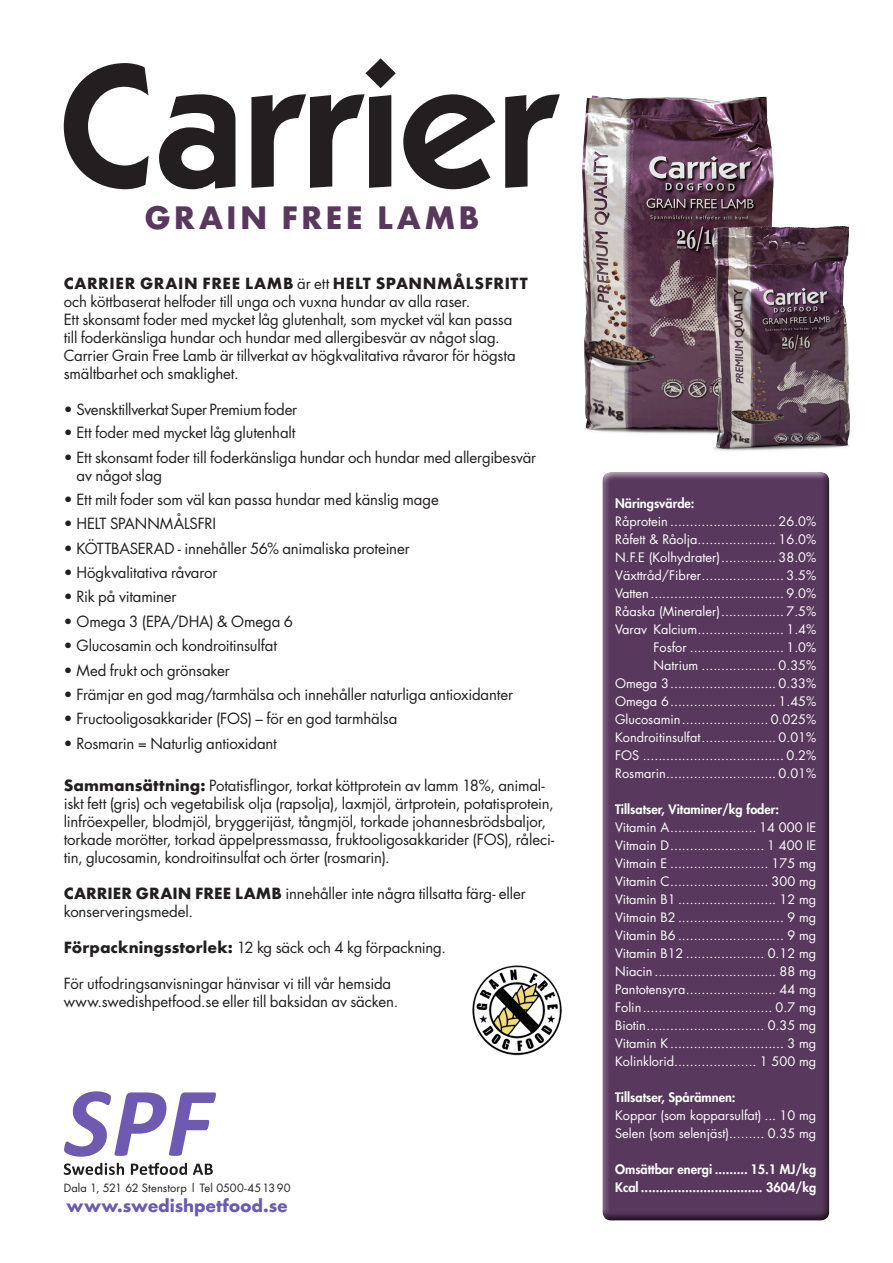
<style>
.page{position:relative;width:893px;height:1263px;background:#fff}
.page>*{position:absolute;margin:0;border:0;box-sizing:border-box;transform-origin:0 0}
.t1{font:700 30px "Futura";letter-spacing:.105em;color:#59385d}
.t2{font:700 16.65px "Futura";letter-spacing:-.01em;color:#6e5bb1}
.t3{font:15px/18px "Futura";letter-spacing:-.01em;color:#231f20}
.t4{font:12.75px/18px "Futura";color:#fff;text-align:right}
.t5{font:800 12.75px/18px "Futura";color:#fff}
.t6{font:11.1px "Futura";letter-spacing:.01em;color:#231f20}
.s1{font-weight:700}
.s2{font-weight:800}
</style>
<div class="page">
<img style="left:582px;top:95px;width:192px;height:339px">
<img style="left:701px;top:193px;width:150px;height:258px">
<svg style="left:64px;top:63px;width:85px;height:126px"></svg>
<svg style="left:159px;top:94px;width:76px;height:95px"></svg>
<svg style="left:251px;top:58px;width:145px;height:130px"></svg>
<svg style="left:403px;top:94px;width:92px;height:95px"></svg>
<svg style="left:505px;top:94px;width:55px;height:94px"></svg>
<img style="left:468px;top:962px;width:98px;height:98px;border-radius:49px">
<div style="left:601px;top:470px;width:229px;height:751px;background:#231f20;opacity:.75"></div>
<svg style="left:64px;top:1091px;width:152px;height:66px"></svg>
<svg style="left:64px;top:1163px;width:60px;height:12px"></svg>
<svg style="left:131px;top:1163px;width:56px;height:12px"></svg>
<svg style="left:193px;top:1163px;width:20px;height:12px"></svg>
<h1 class="t1" style="left:144px;top:196px;width:336px">GRAIN FREE LAMB</h1>
<p class="t3" style="left:64px;top:274px;width:465px"><span class="s1">CARRIER GRAIN FREE LAMB</span> är ett <span class="s1">HELT SPANNMÅLSFRITT </span>och köttbaserat helfoder till unga och vuxna hundar av alla raser.<br>Ett skonsamt foder med mycket låg glutenhalt, som mycket väl kan passa till foderkänsliga hundar och hundar med allergibesvär av något slag.<br>Carrier Grain Free Lamb är tillverkat av högkvalitativa råvaror för högsta smältbarhet och smaklighet.</p>
<p class="t3" style="left:64px;top:400px;width:235px">• Svensktillverkat Super Premium foder</p>
<p class="t3" style="left:64px;top:423px;width:233px">• Ett foder med mycket låg glutenhalt</p>
<p class="t3" style="left:77px;top:448px;width:461px;text-indent:-13px">• Ett skonsamt foder till foderkänsliga hundar och hundar med allergibesvär av något slag</p>
<p class="t3" style="left:64px;top:490px;width:377px">• Ett milt foder som väl kan passa hundar med känslig mage</p>
<p class="t3" style="left:64px;top:515px;width:154px">• HELT SPANNMÅLSFRI</p>
<p class="t3" style="left:64px;top:539px;width:347px">• KÖTTBASERAD - innehåller 56% animaliska proteiner</p>
<p class="t3" style="left:64px;top:563px;width:155px">• Högkvalitativa råvaror</p>
<p class="t3" style="left:64px;top:588px;width:114px">• Rik på vitaminer</p>
<p class="t3" style="left:64px;top:612px;width:231px"><span class="s2">•</span> Omega 3 (EPA/DHA) &amp; Omega 6</p>
<p class="t3" style="left:64px;top:636px;width:215px"><span class="s2">•</span> Glucosamin och kondroitinsulfat</p>
<p class="t3" style="left:64px;top:661px;width:168px"><span class="s2">•</span> Med frukt och grönsaker</p>
<p class="t3" style="left:64px;top:685px;width:451px"><span class="s2">•</span> Främjar en god mag/tarmhälsa och innehåller naturliga antioxidanter</p>
<p class="t3" style="left:64px;top:710px;width:335px"><span class="s2">•</span> Fructooligosakkarider (FOS) – för en god tarmhälsa</p>
<p class="t3" style="left:64px;top:734px;width:215px"><span class="s2">•</span> Rosmarin = Naturlig antioxidant</p>
<p class="t3" style="left:64px;top:776px;width:492px"><span class="s1">Sammansättning:</span> Potatisflingor, torkat köttprotein av lamm 18%, animal&shy;iskt fett (gris) och vegetabilisk olja (rapsolja), laxmjöl, ärtprotein, potatisprotein, linfröexpeller, blodmjöl, bryggerijäst, tångmjöl, torkade johannesbrödsbaljor, torkade morötter, torkad äppelpressmassa, fruktooligosakkarider (FOS), råleci&shy;tin, glucosamin, kondroitinsulfat och örter (rosmarin).</p>
<p class="t3" style="left:64px;top:884px;width:464px"><span class="s1">CARRIER GRAIN FREE LAMB</span> innehåller inte några tillsatta färg- eller konserveringsmedel.</p>
<p class="t3" style="left:64px;top:938px;width:384px"><span class="s1">Förpackningsstorlek:</span> 12 kg säck och 4 kg förpackning.</p>
<p class="t3" style="left:64px;top:974px;width:336px">För utfodringsanvisningar hänvisar vi till vår hemsida www.swedishpetfood.se eller till baksidan av säcken.</p>
<p class="t6" style="left:64px;top:1180px;width:228px">Dala 1, 521 62 Stenstorp | Tel 0500-451390</p>
<p class="t2" style="left:67px;top:1194px;width:223px">www.swedishpetfood.se</p>
<p class="t5" style="left:615px;top:494px;width:81px">Näringsvärde:</p>
<p class="t4" style="left:615px;top:512px;width:203px">Råprotein ........................... 26.0% Råfett &amp; Råolja.................... 16.0% N.F.E (Kolhydrater).............. 38.0% Växttråd/Fibrer..................... 3.5% Vatten.................................. 9.0% Råaska (Mineraler)................ 7.5% Varav Kalcium...................... 1.4% Fosfor ........................ 1.0% Natrium ................... 0.35% Omega 3........................... 0.33% Omega 6........................... 1.45% Glucosamin...................... 0.025% Kondroitinsulfat................... 0.01% FOS .................................... 0.2% Rosmarin............................ 0.01%</p>
<p class="t5" style="left:615px;top:800px;width:166px">Tillsatser, Vitaminer/kg foder:</p>
<p class="t4" style="left:615px;top:818px;width:203px;text-align:justify">Vitamin A...................... 14 000 IE Vitmain D........................ 1 400 IE Vitmain E ......................... 175 mg Vitamin C......................... 300 mg Vitamin B1 ......................... 12 mg Vitmain B2 ........................... 9 mg Vitamin B6 ........................... 9 mg Vitamin B12 .................... 0.12 mg Niacin ............................... 88 mg Pantotensyra....................... 44 mg Folin................................. 0.7 mg Biotin.............................. 0.35 mg Vitamin K............................. 3 mg Kolinklorid..................... 1 500 mg</p>
<p class="t5" style="left:615px;top:1088px;width:122px">Tillsatser, Spårämnen:</p>
<p class="t4" style="left:615px;top:1106px;width:203px;text-align:left">Koppar (som kopparsulfat) ... 10 mg<br>Selen (som selenjäst)......... 0.35 mg</p>
<p class="t5" style="left:615px;top:1160px;width:203px">Omsättbar energi ......... 15.1 MJ/kg<br>Kcal ................................. 3604/kg</p>
</div>
